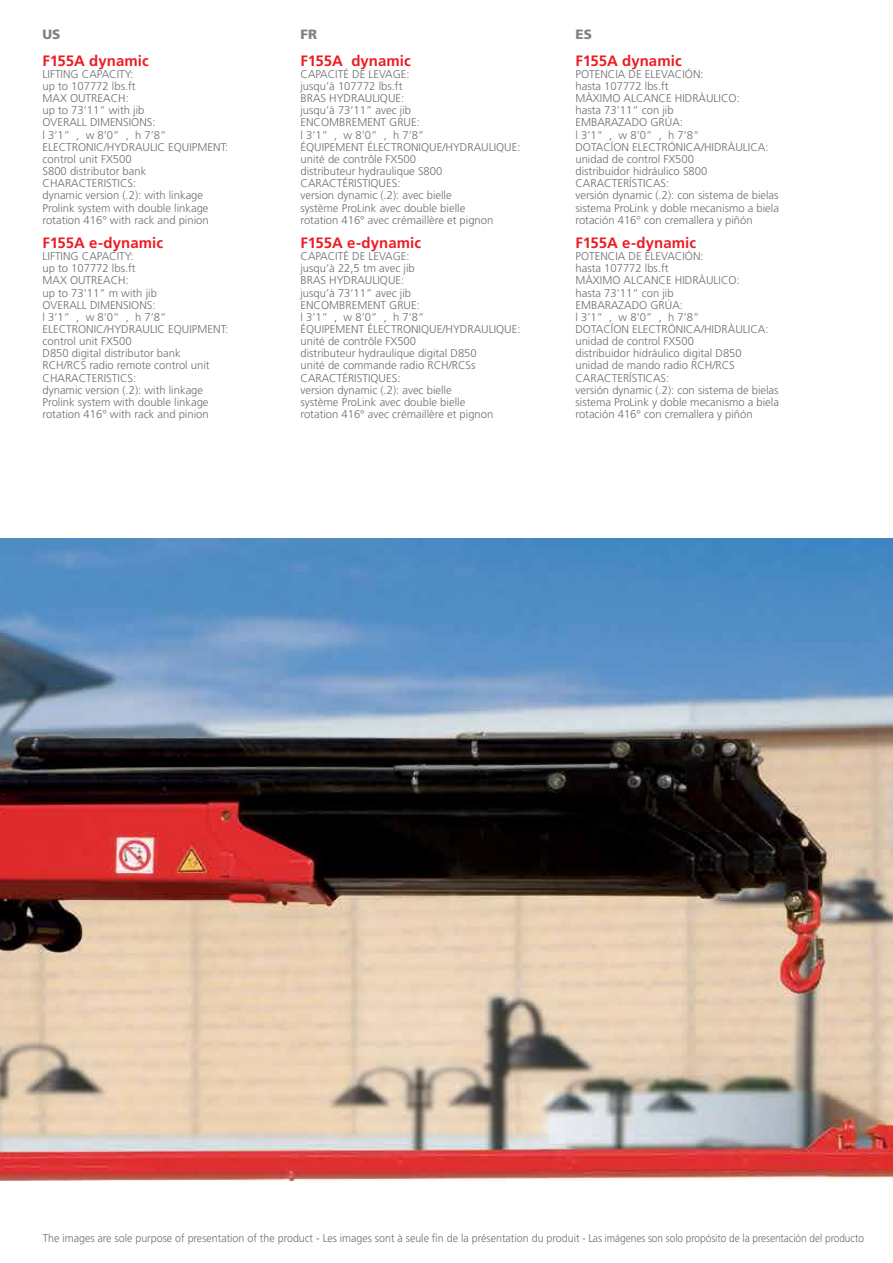
<style>
.page{position:relative;width:893px;height:1263px;background:#fff}
.page>*{position:absolute;margin:0;border:0;box-sizing:border-box;transform-origin:0 0}
.t1{font:700 15px "Frutiger";letter-spacing:.005em;color:#ed1d24}
.t2{font:900 13.5px "Frutiger";color:#808285}
.t3{font:300 11.25px/12.1px "Frutiger";color:#6d6e71}
.t4{font:300 11.25px "Frutiger";color:#6d6e71;scale:.95 1}
</style>
<div class="page">
<img style="left:0;top:538px;width:893px;height:642px">
<p class="t2" style="left:43px;top:26px;width:19px">US</p>
<h1 class="t1" style="left:43px;top:52px;width:108px">F155A dynamic</h1>
<p class="t3" style="left:43px;top:68px;width:187px">LIFTING CAPACITY:<br>up to 107772 lbs.ft<br>MAX OUTREACH:<br>up to 73’11” with jib<br>OVERALL DIMENSIONS:<br>l 3’1” , w 8’0” , h 7’8”<br>ELECTRONIC/HYDRAULIC EQUIPMENT: control unit FX500<br>S800 distributor bank<br>CHARACTERISTICS:<br>dynamic version (.2): with linkage<br>Prolink system with double linkage rotation 416° with rack and pinion</p>
<h1 class="t1" style="left:43px;top:234px;width:122px">F155A e-dynamic</h1>
<p class="t3" style="left:43px;top:250px;width:187px">LIFTING CAPACITY:<br>up to 107772 lbs.ft<br>MAX OUTREACH:<br>up to 73’11” m with jib<br>OVERALL DIMENSIONS:<br>l 3’1” , w 8’0” , h 7’8”<br>ELECTRONIC/HYDRAULIC EQUIPMENT: control unit FX500<br>D850 digital distributor bank<br>RCH/RCS radio remote control unit<br>CHARACTERISTICS:<br>dynamic version (.2): with linkage<br>Prolink system with double linkage rotation 416° with rack and pinion</p>
<p class="t2" style="left:300px;top:26px;width:18px">FR</p>
<h1 class="t1" style="left:300px;top:52px;width:112px">F155A dynamic</h1>
<p class="t3" style="left:300px;top:68px;width:222px">CAPACITÉ DE LEVAGE:<br>jusqu’à 107772 lbs.ft<br>BRAS HYDRAULIQUE:<br>jusqu’à 73’11” avec jib<br>ENCOMBREMENT GRUE:<br>l 3’1” , w 8’0” , h 7’8”<br>ÉQUIPEMENT ÉLECTRONIQUE/HYDRAULIQUE: unité de contrôle FX500<br>distributeur hydraulique S800<br>CARACTÉRISTIQUES:<br>version dynamic (.2): avec bielle<br>système ProLink avec double bielle<br>rotation 416° avec crémaillère et pignon</p>
<h1 class="t1" style="left:300px;top:234px;width:122px">F155A e-dynamic</h1>
<p class="t3" style="left:300px;top:250px;width:222px">CAPACITÉ DE LEVAGE:<br>jusqu’à 22,5 tm avec jib<br>BRAS HYDRAULIQUE:<br>jusqu’à 73’11” avec jib<br>ENCOMBREMENT GRUE:<br>l 3’1” , w 8’0” , h 7’8”<br>ÉQUIPEMENT ÉLECTRONIQUE/HYDRAULIQUE: unité de contrôle FX500<br>distributeur hydraulique digital D850<br>unité de commande radio RCH/RCSs<br>CARACTÉRISTIQUES:<br>version dynamic (.2): avec bielle<br>système ProLink avec double bielle<br>rotation 416° avec crémaillère et pignon</p>
<p class="t2" style="left:575px;top:26px;width:18px">ES</p>
<h1 class="t1" style="left:575px;top:52px;width:108px">F155A dynamic</h1>
<p class="t3" style="left:575px;top:68px;width:205px">POTENCIA DE ELEVACIÓN:<br>hasta 107772 lbs.ft<br>MÀXIMO ALCANCE HIDRÀULICO:<br>hasta 73’11” con jib<br>EMBARAZADO GRÚA:<br>l 3’1” , w 8’0” , h 7’8”<br>DOTACÍON ELECTRÓNICA/HIDRÀULICA: unidad de control FX500<br>distribuidor hidráulico S800<br>CARACTERÍSTICAS:<br>versión dynamic (.2): con sistema de bielas sistema ProLink y doble mecanismo a biela rotación 416° con cremallera y piñón</p>
<h1 class="t1" style="left:575px;top:234px;width:122px">F155A e-dynamic</h1>
<p class="t3" style="left:575px;top:250px;width:205px">POTENCIA DE ELEVACIÓN:<br>hasta 107772 lbs.ft<br>MÀXIMO ALCANCE HIDRÀULICO:<br>hasta 73’11” con jib<br>EMBARAZADO GRÚA:<br>l 3’1” , w 8’0” , h 7’8”<br>DOTACÍON ELECTRÓNICA/HIDRÀULICA: unidad de control FX500<br>distribuidor hidráulico digital D850<br>unidad de mando radio RCH/RCS<br>CARACTERÍSTICAS:<br>versión dynamic (.2): con sistema de bielas sistema ProLink y doble mecanismo a biela rotación 416° con cremallera y piñón</p>
<p class="t4" style="left:43px;top:1231px;width:866px">The images are sole purpose of presentation of the product - Les images sont à seule fin de la présentation du produit - Las imágenes son solo propósito de la presentación del producto</p>
</div>
